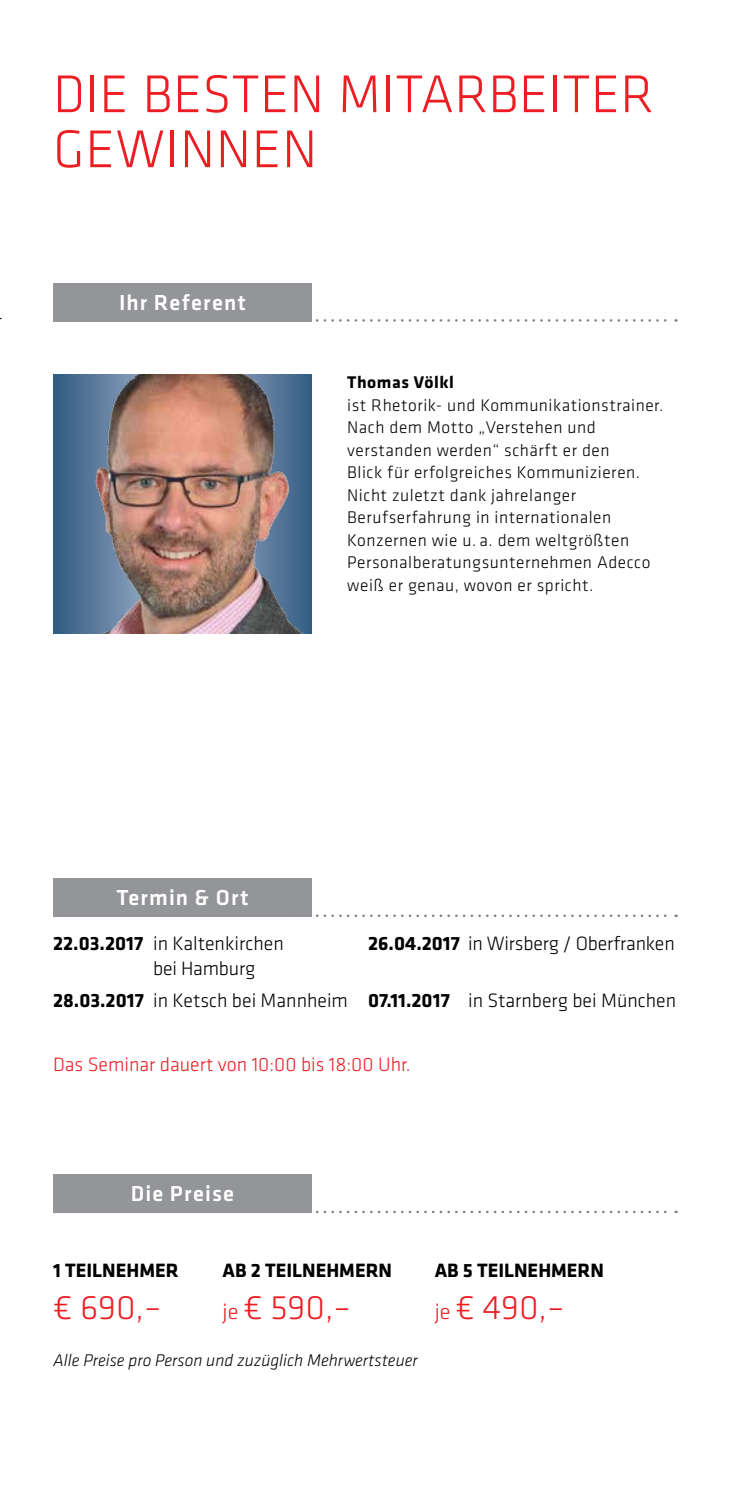
<style>
.page{position:relative;width:730px;height:1489px;background:#fff}
.page>*{position:absolute;margin:0;border:0;box-sizing:border-box;transform-origin:0 0}
.t1{font:300 55px/55px "Klavika";letter-spacing:.01em;color:#ed1d24}
.t2{font:300 35px "Klavika";letter-spacing:-.005em;color:#ed1d24}
.t3{font:500 22.5px "Klavika";letter-spacing:.05em;color:#fff}
.t4{font:300 20px/32px "Klavika";color:#000}
.t5{font:700 20px "Klavika";color:#000}
.t6{font:300 20px "Klavika";color:#ed1d24}
.t7{font:300 17.5px/22.5px "Klavika";letter-spacing:.03em;color:#000}
.t8{font:italic 300 17.5px "Klavika";color:#000}
.t9{font:700 17.5px "Klavika";letter-spacing:.03em;color:#000}
.s1{font-weight:700}
.s2{font-size:22.5px}
</style>
<div class="page">
<svg style="left:316px;top:1210px;width:361px;height:3px"></svg>
<svg style="left:316px;top:914px;width:361px;height:3px"></svg>
<svg style="left:316px;top:319px;width:361px;height:3px"></svg>
<div style="left:53px;top:1174px;width:259px;height:39px;background:#939598"></div>
<div style="left:53px;top:878px;width:259px;height:39px;background:#939598"></div>
<div style="left:53px;top:283px;width:259px;height:39px;background:#939598"></div>
<img style="left:53px;top:375px;width:259px;height:258px">
<h1 class="t1" style="left:53px;top:66px;width:602px">DIE BESTEN MITARBEITER<br>GEWINNEN</h1>
<p class="t3" style="left:119px;top:287px;width:128px">Ihr Referent</p>
<p class="t9" style="left:347px;top:369px;width:108px">Thomas Völkl</p>
<p class="t7" style="left:347px;top:393px;width:317px">ist Rhetorik- und Kommunikationstrainer.<br>Nach dem Motto „Verstehen und verstanden werden“ schärft er den<br>Blick für erfolgreiches Kommunizieren.<br>Nicht zuletzt dank jahrelanger Berufserfahrung in internationalen Konzernen wie u. a. dem weltgrößten Personalberatungsunternehmen Adecco weiß er genau, wovon er spricht.</p>
<p class="t3" style="left:117px;top:882px;width:133px">Termin &amp; Ort</p>
<p class="t4" style="left:53px;top:926px;width:232px"><span class="s1">22.03.2017</span> in Kaltenkirchen</p>
<p class="t4" style="left:368px;top:926px;width:308px"><span class="s1">26.04.2017</span> in Wirsberg / Oberfranken</p>
<p class="t4" style="left:53px;top:951px;width:625px;text-indent:100px">bei Hamburg<br><span class="s1">28.03.2017</span> in Ketsch bei Mannheim <span class="s1">07.11.2017</span> in Starnberg bei München</p>
<p class="t6" style="left:53px;top:1052px;width:359px">Das Seminar dauert von 10:00 bis 18:00 Uhr.</p>
<p class="t3" style="left:131px;top:1178px;width:105px">Die Preise</p>
<p class="t5" style="left:53px;top:1255px;width:127px">1 TEILNEHMER</p>
<h2 class="t2" style="left:53px;top:1286px;width:110px">€ 690,–</h2>
<p class="t5" style="left:223px;top:1255px;width:171px">AB 2 TEILNEHMERN</p>
<h2 class="t2" style="left:223px;top:1286px;width:130px"><span class="s2">je</span> € 590,–</h2>
<p class="t8" style="left:53px;top:1349px;width:366px">Alle Preise pro Person und zuzüglich Mehrwertsteuer</p>
<p class="t5" style="left:435px;top:1255px;width:171px">AB 5 TEILNEHMERN</p>
<h2 class="t2" style="left:435px;top:1286px;width:131px"><span class="s2">je</span> € 490,–</h2>
</div>
